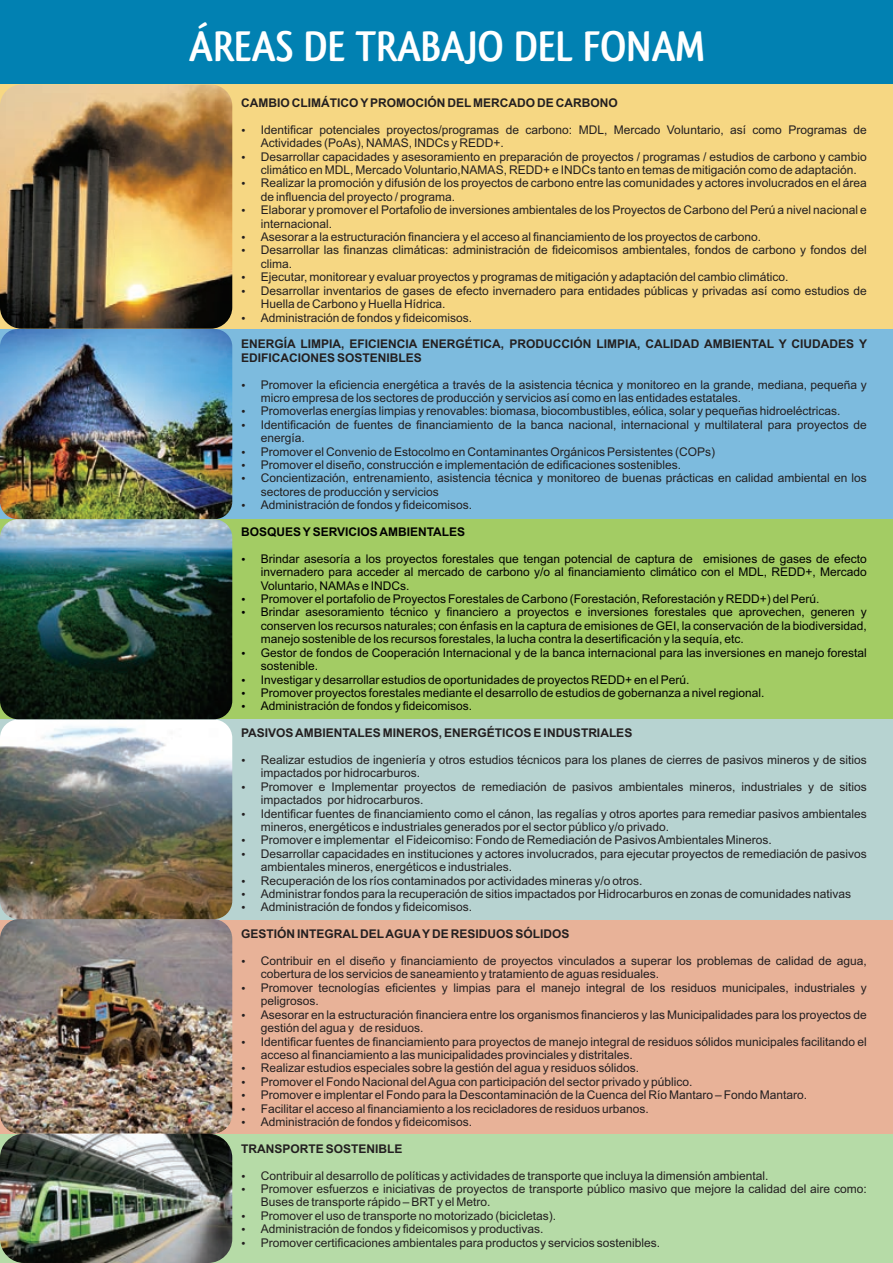
<style>
.page{position:relative;width:893px;height:1263px;background:#0181b2}
.page>*{position:absolute;margin:0;border:0;box-sizing:border-box;transform-origin:0 0}
.t1{font:700 44.7px "Qlassik";color:#fff}
.t2{font:12px/13.4px "Arial";color:#231f20}
.t3{font:12px/13.4px "Arial";color:#000}
.t4{font:700 12px/13.4px "Arial";color:#231f20}
.t5{font:700 12px "Arial";color:#000}
</style>
<div class="page">
<div style="left:0;top:1125px;width:893px;height:138px;background:#b6dba7"></div>
<div style="left:0;top:876px;width:893px;height:258px;background:#e8b298"></div>
<div style="left:0;top:717px;width:893px;height:202px;background:#b7d3d1"></div>
<div style="left:0;top:516px;width:893px;height:203px;background:#a3cc64"></div>
<div style="left:0;top:321px;width:893px;height:198px;background:#7dbbde"></div>
<div style="left:0;top:85px;width:893px;height:244px;background:#f6d783"></div>
<img style="left:0;top:919px;width:232px;height:215px;border-radius:20px">
<img style="left:0;top:719px;width:232px;height:200px;border-radius:18px">
<img style="left:0;top:85px;width:232px;height:244px;border-radius:21px">
<img style="left:0;top:519px;width:232px;height:200px;border-radius:19px">
<img style="left:0;top:1133px;width:232px;height:130px;border-radius:24px">
<img style="left:0;top:329px;width:232px;height:190px;border-radius:18px">
<h1 class="t1" style="left:189px;top:27px;width:518px">ÁREAS DE TRABAJO DEL FONAM</h1>
<p class="t4" style="left:241px;top:97px;width:378px">CAMBIO CLIMÁTICO Y PROMOCIÓN DEL MERCADO DE CARBONO</p>
<p class="t2" style="left:261px;top:124px;width:607px">Identificar potenciales proyectos/programas de carbono: MDL, Mercado Voluntario, así como Programas de Actividades (PoAs), NAMAS, INDCs y REDD+.<br>Desarrollar capacidades y asesoramiento en preparación de proyectos / programas / estudios de carbono y cambio climático en MDL, Mercado Voluntario,NAMAS, REDD+ e INDCs tanto en temas de mitigación como de adaptación.<br>Realizar la promoción y difusión de los proyectos de carbono entre las comunidades y actores involucrados en el área de influencia del proyecto / programa.<br>Elaborar y promover el Portafolio de inversiones ambientales de los Proyectos de Carbono del Perú a nivel nacional e internacional.<br>Asesorar a la estructuración financiera y el acceso al financiamiento de los proyectos de carbono.<br>Desarrollar las finanzas climáticas: administración de fideicomisos ambientales, fondos de carbono y fondos del clima.<br>Ejecutar, monitorear y evaluar proyectos y programas de mitigación y adaptación del cambio climático.<br>Desarrollar inventarios de gases de efecto invernadero para entidades públicas y privadas así como estudios de Huella de Carbono y Huella Hídrica.<br>Administración de fondos y fideicomisos.</p>
<p class="t4" style="left:241px;top:339px;width:627px">ENERGÍA LIMPIA, EFICIENCIA ENERGÉTICA, PRODUCCIÓN LIMPIA, CALIDAD AMBIENTAL Y CIUDADES Y<br>EDIFICACIONES SOSTENIBLES</p>
<p class="t2" style="left:261px;top:379px;width:607px">Promover la eficiencia energética a través de la asistencia técnica y monitoreo en la grande, mediana, pequeña y micro empresa de los sectores de producción y servicios así como en las entidades estatales.<br>Promoverlas energías limpias y renovables: biomasa, biocombustibles, eólica, solar y pequeñas hidroeléctricas.<br>Identificación de fuentes de financiamiento de la banca nacional, internacional y multilateral para proyectos de energía.<br>Promover el Convenio de Estocolmo en Contaminantes Orgánicos Persistentes (COPs)<br>Promover el diseño, construcción e implementación de edificaciones sostenibles.<br>Concientización, entrenamiento, asistencia técnica y monitoreo de buenas prácticas en calidad ambiental en los sectores de producción y servicios<br>Administración de fondos y fideicomisos.</p>
<p class="t5" style="left:241px;top:527px;width:226px">BOSQUES Y SERVICIOS AMBIENTALES</p>
<p class="t3" style="left:261px;top:553px;width:607px">Brindar asesoría a los proyectos forestales que tengan potencial de captura de emisiones de gases de efecto invernadero para acceder al mercado de carbono y/o al financiamiento climático con el MDL, REDD+, Mercado Voluntario, NAMAs e INDCs.<br>Promover el portafolio de Proyectos Forestales de Carbono (Forestación, Reforestación y REDD+) del Perú.<br>Brindar asesoramiento técnico y financiero a proyectos e inversiones forestales que aprovechen, generen y conserven los recursos naturales; con énfasis en la captura de emisiones de GEI, la conservación de la biodiversidad, manejo sostenible de los recursos forestales, la lucha contra la desertificación y la sequía, etc.<br>Gestor de fondos de Cooperación Internacional y de la banca internacional para las inversiones en manejo forestal sostenible.<br>Investigar y desarrollar estudios de oportunidades de proyectos REDD+ en el Perú.<br>Promover proyectos forestales mediante el desarrollo de estudios de gobernanza a nivel regional.<br>Administración de fondos y fideicomisos.</p>
<p class="t4" style="left:241px;top:727px;width:393px">PASIVOS AMBIENTALES MINEROS, ENERGÉTICOS E INDUSTRIALES</p>
<p class="t2" style="left:261px;top:754px;width:607px">Realizar estudios de ingeniería y otros estudios técnicos para los planes de cierres de pasivos mineros y de sitios impactados por hidrocarburos.<br>Promover e Implementar proyectos de remediación de pasivos ambientales mineros, industriales y de sitios impactados por hidrocarburos.<br>Identificar fuentes de financiamiento como el cánon, las regalías y otros aportes para remediar pasivos ambientales mineros, energéticos e industriales generados por el sector público y/o privado.<br>Promover e implementar el Fideicomiso: Fondo de Remediación de Pasivos Ambientales Mineros.<br>Desarrollar capacidades en instituciones y actores involucrados, para ejecutar proyectos de remediación de pasivos ambientales mineros, energéticos e industriales.<br>Recuperación de los ríos contaminados por actividades mineras y/o otros.<br>Administrar fondos para la recuperación de sitios impactados por Hidrocarburos en zonas de comunidades nativas Administración de fondos y fideicomisos.</p>
<p class="t4" style="left:241px;top:928px;width:330px">GESTIÓN INTEGRAL DEL AGUA Y DE RESIDUOS SÓLIDOS</p>
<p class="t2" style="left:261px;top:955px;width:607px">Contribuir en el diseño y financiamiento de proyectos vinculados a superar los problemas de calidad de agua, cobertura de los servicios de saneamiento y tratamiento de aguas residuales.<br>Promover tecnologías eficientes y limpias para el manejo integral de los residuos municipales, industriales y peligrosos.<br>Asesorar en la estructuración financiera entre los organismos financieros y las Municipalidades para los proyectos de gestión del agua y de residuos.<br>Identificar fuentes de financiamiento para proyectos de manejo integral de residuos sólidos municipales facilitando el acceso al financiamiento a las municipalidades provinciales y distritales.<br>Realizar estudios especiales sobre la gestión del agua y residuos sólidos.<br>Promover el Fondo Nacional del Agua con participación del sector privado y público.<br>Promover e implentar el Fondo para la Descontaminación de la Cuenca del Río Mantaro – Fondo Mantaro.<br>Facilitar el acceso al financiamiento a los recicladores de residuos urbanos.<br>Administración de fondos y fideicomisos.</p>
<p class="t4" style="left:241px;top:1143px;width:163px">TRANSPORTE SOSTENIBLE</p>
<p class="t2" style="left:261px;top:1170px;width:607px">Contribuir al desarrollo de políticas y actividades de transporte que incluya la dimensión ambiental.<br>Promover esfuerzos e iniciativas de proyectos de transporte público masivo que mejore la calidad del aire como:<br>Buses de transporte rápido – BRT y el Metro.<br>Promover el uso de transporte no motorizado (bicicletas).<br>Administración de fondos y fideicomisos y productivas.<br>Promover certificaciones ambientales para productos y servicios sostenibles.</p>
</div>
